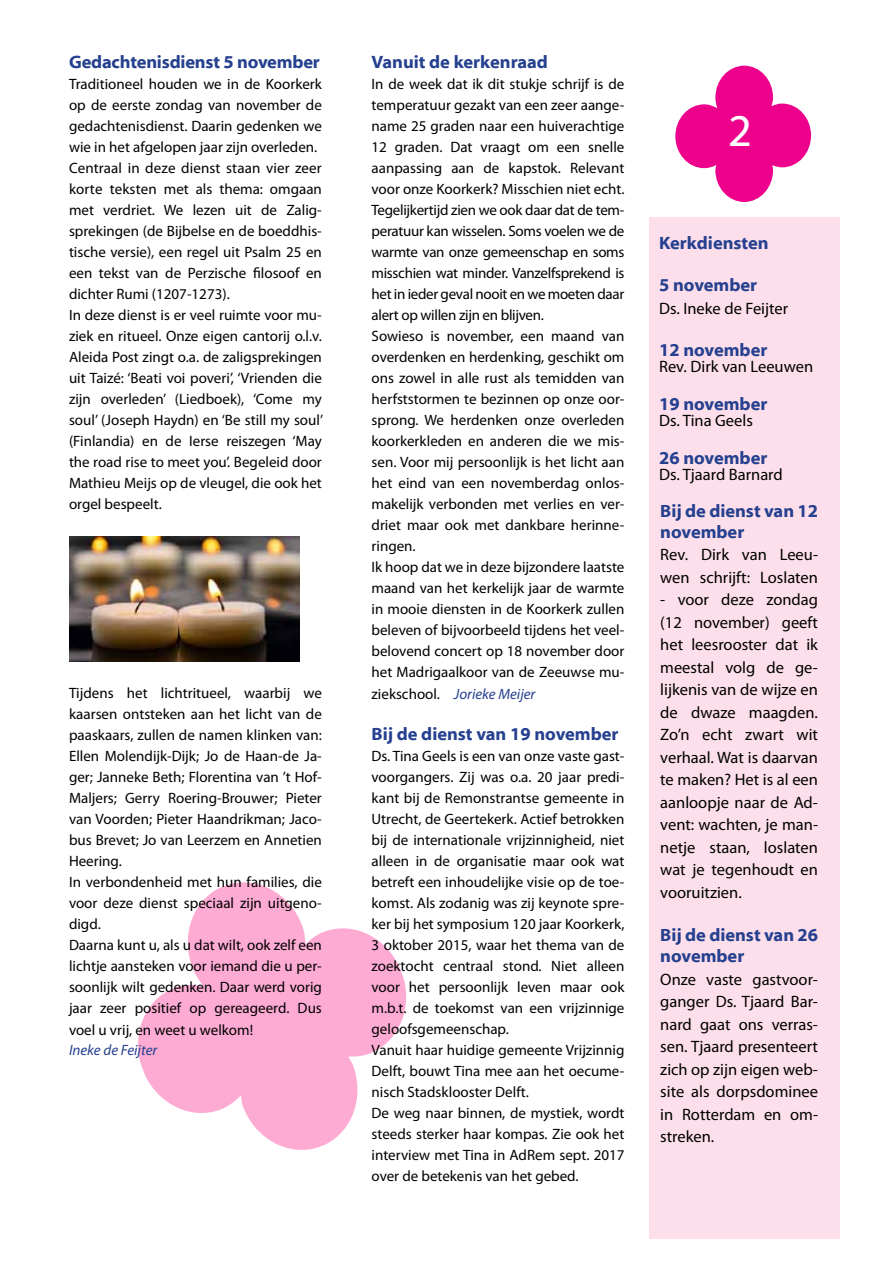
<style>
.page{position:relative;width:893px;height:1263px;background:#fff}
.page>*{position:absolute;margin:0;border:0;box-sizing:border-box;transform-origin:0 0}
.t1{font:45px "Myriad Web Pro";color:#fff}
.t2{font:700 18px/21px "Myriad Web Pro";color:#25408f}
.t3{font:16.5px/22.5px "Myriad Pro";color:#000;text-align:justify}
.t4{font:15px/21px "Myriad Pro";color:#000}
.t5{font:italic 15px "Myriad Pro";color:#25408f}
.s1{font-style:normal;color:#000}
</style>
<div class="page">
<svg style="left:138px;top:882px;width:268px;height:268px;fill:#fdabd3"></svg>
<svg style="left:675px;top:66px;width:136px;height:136px"></svg>
<div style="left:649px;top:217px;width:191px;height:1021px;background:#fcdfeb"></div>
<img style="left:69px;top:536px;width:230px;height:126px">
<p class="t2" style="left:69px;top:51px;width:252px">Gedachtenisdienst 5 november</p>
<p class="t4" style="left:69px;top:73px;width:256px">Traditioneel houden we in de Koorkerk op de eerste zondag van november de gedachtenisdienst. Daarin gedenken we wie in het afgelopen jaar zijn overleden.<br>Centraal in deze dienst staan vier zeer korte teksten met als thema: omgaan met verdriet. We lezen uit de Zalig&shy;sprekingen (de Bijbelse en de boeddhis&shy;tische versie), een regel uit Psalm 25 en een tekst van de Perzische filosoof en dichter Rumi (1207-1273).<br>In deze dienst is er veel ruimte voor mu&shy;ziek en ritueel. Onze eigen cantorij o.l.v.<br>Aleida Post zingt o.a. de zaligsprekingen uit Taizé: ‘Beati voi poveri’, ‘Vrienden die zijn overleden’ (Liedboek), ‘Come my soul’ (Joseph Haydn) en ‘Be still my soul’ (Finlandia) en de Ierse reiszegen ‘May the road rise to meet you’. Begeleid door Mathieu Meijs op de vleugel, die ook het orgel bespeelt.</p>
<p class="t4" style="left:69px;top:682px;width:254px">Tijdens het lichtritueel, waarbij we kaarsen ontsteken aan het licht van de paaskaars, zullen de namen klinken van:<br>Ellen Molendijk-Dijk; Jo de Haan-de Ja&shy;ger; Janneke Beth; Florentina van ’t Hof-Maljers; Gerry Roering-Brouwer; Pieter van Voorden; Pieter Haandrikman; Jaco&shy;bus Brevet; Jo van Leerzem en Annetien Heering.<br>In verbondenheid met hun families, die voor deze dienst speciaal zijn uitgeno&shy;digd.<br>Daarna kunt u, als u dat wilt, ook zelf een lichtje aansteken voor iemand die u per&shy;soonlijk wilt gedenken. Daar werd vorig jaar zeer positief op gereageerd. Dus</p>
<p class="t4" style="left:69px;top:1019px;width:186px">voel u vrij, en weet u welkom!</p>
<p class="t5" style="left:69px;top:1041px;width:90px">Ineke de Feijter</p>
<p class="t2" style="left:372px;top:51px;width:178px">Vanuit de kerkenraad</p>
<p class="t4" style="left:372px;top:73px;width:254px">In de week dat ik dit stukje schrijf is de temperatuur gezakt van een zeer aange&shy;name 25 graden naar een huiverachtige 12 graden. Dat vraagt om een snelle aanpassing aan de kapstok. Relevant voor onze Koorkerk? Misschien niet echt.<br>Tegelijkertijd zien we ook daar dat de tem&shy;peratuur kan wisselen. Soms voelen we de warmte van onze gemeenschap en soms misschien wat minder. Vanzelfsprekend is het in ieder geval nooit en we moeten daar alert op willen zijn en blijven.<br>Sowieso is november, een maand van overdenken en herdenking, geschikt om ons zowel in alle rust als temidden van herfststormen te bezinnen op onze oor&shy;sprong. We herdenken onze overleden koorkerkleden en anderen die we mis&shy;sen. Voor mij persoonlijk is het licht aan het eind van een novemberdag onlos&shy;makelijk verbonden met verlies en ver&shy;driet maar ook met dankbare herinne&shy;ringen.<br>Ik hoop dat we in deze bijzondere laatste maand van het kerkelijk jaar de warmte in mooie diensten in de Koorkerk zullen beleven of bijvoorbeeld tijdens het veel&shy;belovend concert op 18 november door het Madrigaalkoor van de Zeeuwse mu-</p>
<p class="t5" style="left:372px;top:685px;width:165px"><span class="s1">ziekschool.</span> Jorieke Meijer</p>
<p class="t2" style="left:372px;top:724px;width:248px">Bij de dienst van 19 november</p>
<p class="t4" style="left:372px;top:745px;width:254px">Ds. Tina Geels is een van onze vaste gast&shy;voorgangers. Zij was o.a. 20 jaar predi&shy;kant bij de Remonstrantse gemeente in Utrecht, de Geertekerk. Actief betrokken bij de internationale vrijzinnigheid, niet alleen in de organisatie maar ook wat betreft een inhoudelijke visie op de toe&shy;komst. Als zodanig was zij keynote spre&shy;ker bij het symposium 120 jaar Koorkerk, 3 oktober 2015, waar het thema van de zoektocht centraal stond. Niet alleen voor het persoonlijk leven maar ook m.b.t. de toekomst van een vrijzinnige geloofsgemeenschap.<br>Vanuit haar huidige gemeente Vrijzinnig Delft, bouwt Tina mee aan het oecume&shy;nisch Stadsklooster Delft.<br>De weg naar binnen, de mystiek, wordt steeds sterker haar kompas. Zie ook het interview met Tina in AdRem sept. 2017 over de betekenis van het gebed.</p>
<h1 class="t1" style="left:728px;top:107px;width:25px">2</h1>
<p class="t2" style="left:659px;top:233px;width:111px">Kerkdiensten</p>
<p class="t2" style="left:659px;top:275px;width:100px">5 november</p>
<p class="t3" style="left:659px;top:297px;width:131px">Ds. Ineke de Feijter</p>
<p class="t2" style="left:659px;top:340px;width:110px">12 november</p>
<p class="t3" style="left:659px;top:355px;width:156px">Rev. Dirk van Leeuwen</p>
<p class="t2" style="left:659px;top:394px;width:110px">19 november</p>
<p class="t3" style="left:659px;top:409px;width:95px">Ds. Tina Geels</p>
<p class="t2" style="left:659px;top:448px;width:110px">26 november</p>
<p class="t3" style="left:659px;top:463px;width:125px">Ds. Tjaard Barnard</p>
<p class="t2" style="left:660px;top:500px;width:159px">Bij de dienst van 12 november</p>
<p class="t3" style="left:660px;top:543px;width:159px">Rev. Dirk van Leeu&shy;wen schrijft: Loslaten</p>
<p class="t3" style="left:660px;top:588px;width:159px">- voor deze zondag (12 november) geeft het leesrooster dat ik meestal volg de ge&shy;lijkenis van de wijze en de dwaze maagden.<br>Zo’n echt zwart wit verhaal. Wat is daarvan te maken? Het is al een aanloopje naar de Ad&shy;vent: wachten, je man&shy;netje staan, loslaten wat je tegenhoudt en vooruitzien.</p>
<p class="t2" style="left:660px;top:925px;width:159px">Bij de dienst van 26 november</p>
<p class="t3" style="left:660px;top:967px;width:159px">Onze vaste gastvoor&shy;ganger Ds. Tjaard Bar&shy;nard gaat ons verras&shy;sen. Tjaard presenteert zich op zijn eigen web&shy;site als dorpsdominee in Rotterdam en om&shy;streken.</p>
</div>
